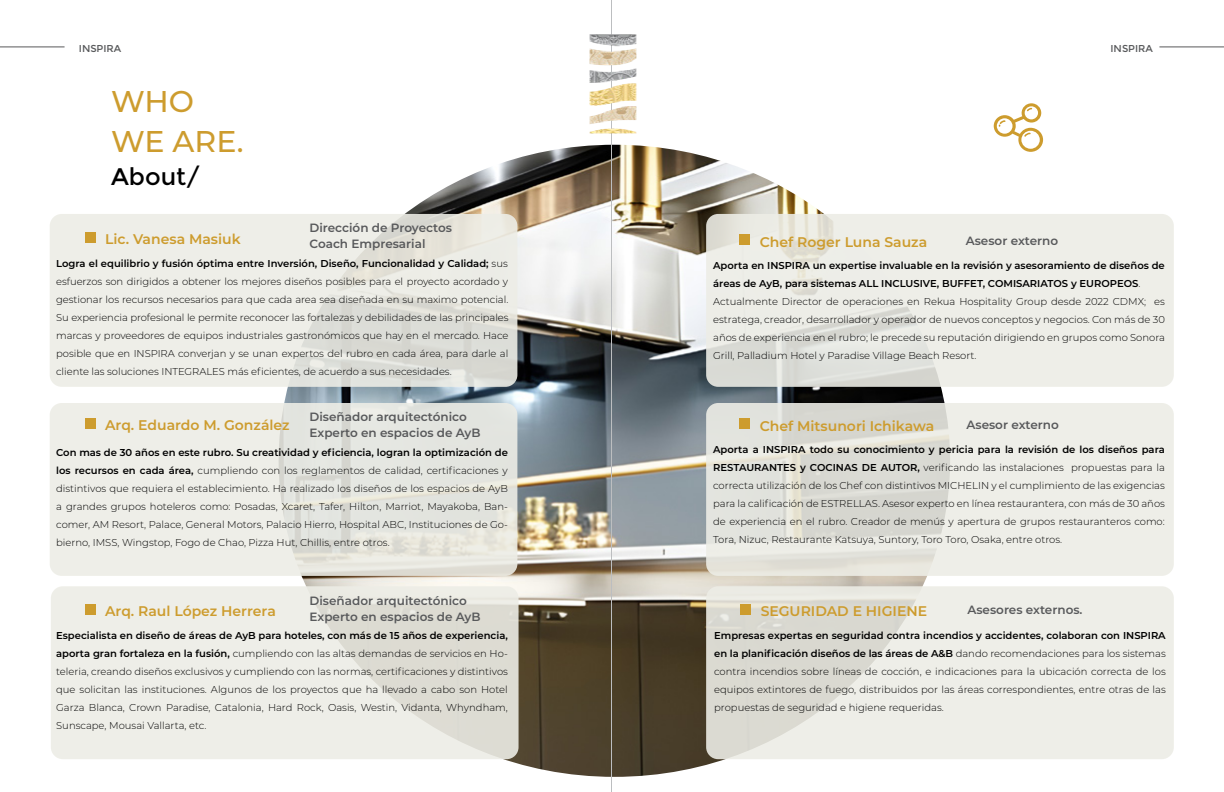
<style>
.page{position:relative;width:1224px;height:792px;background:#fff}
.page>*{position:absolute;margin:0;border:0;box-sizing:border-box;transform-origin:0 0}
.t1{font:500 30px/40px "Montserrat";color:#cd9c2e}
.t2{font:24px "Montserrat";color:#000}
.t3{font:600 14px "Montserrat";color:#cd9c2e}
.t4{font:600 12px/16px "Montserrat";color:#58595b}
.t5{font:300 10px/18px "Montserrat";color:#000;text-align:justify}
.t6{font:10px "Montserrat";color:#58595b}
.s1{font-weight:600}
</style>
<div class="page">
<img style="left:284px;top:145px;width:661px;height:632px">
<svg style="left:50px;top:214px;width:467px;height:173px;background:#e8e8e2"></svg>
<div style="left:50px;top:403px;width:467px;height:173px;background:#edede6;border-radius:12px"></div>
<div style="left:51px;top:586px;width:468px;height:173px;background:linear-gradient(to right,#f3f3ee,#e0dfd7);border-radius:12px"></div>
<svg style="left:706px;top:586px;width:468px;height:173px;background:#e8e8e1"></svg>
<svg style="left:706px;top:403px;width:468px;height:173px;background:#e6e6df"></svg>
<svg style="left:706px;top:214px;width:468px;height:173px;background:#eaeae4"></svg>
<div style="left:740px;top:604px;width:11px;height:11px;background:#cd9c2e"></div>
<div style="left:85px;top:604px;width:10px;height:11px;background:#cd9c2e"></div>
<div style="left:85px;top:418px;width:10px;height:11px;background:#cd9c2e"></div>
<div style="left:739px;top:419px;width:11px;height:10px;background:#cd9c2e"></div>
<div style="left:739px;top:235px;width:11px;height:10px;background:#cd9c2e"></div>
<div style="left:85px;top:232px;width:10px;height:11px;background:#cd9c2e"></div>
<hr style="left:611px;top:0;width:1px;height:792px;background:#bcbec0">
<img style="left:589px;top:34px;width:48px;height:100px">
<hr style="left:0;top:46px;width:65px;height:1px;background:#58595b">
<hr style="left:1159px;top:46px;width:65px;height:1px;background:#58595b">
<svg style="left:994px;top:103px;width:49px;height:49px"></svg>
<p class="t6" style="left:79px;top:42px;width:44px">INSPIRA</p>
<p class="t6" style="left:1111px;top:42px;width:44px">INSPIRA</p>
<h1 class="t1" style="left:111px;top:80px;width:134px">WHO<br>WE ARE.</h1>
<h2 class="t2" style="left:111px;top:163px;width:91px">About/</h2>
<p class="t4" style="left:310px;top:219px;width:144px">Dirección de Proyectos<br>Coach Empresarial</p>
<h3 class="t3" style="left:105px;top:229px;width:137px">Lic. Vanesa Masiuk</h3>
<p class="t5" style="left:56px;top:254px;width:454px"><span class="s1">Logra el equilibrio y fusión óptima entre Inversión, Diseño, Funcionalidad y Calidad;</span> sus esfuerzos son dirigidos a obtener los mejores diseños posibles para el proyecto acordado y gestionar los recursos necesarios para que cada area sea diseñada en su maximo potencial.<br>Su experiencia profesional le permite reconocer las fortalezas y debilidades de las principales marcas y proveedores de equipos industriales gastronómicos que hay en el mercado. Hace posible que en INSPIRA converjan y se unan expertos del rubro en cada área, para darle al cliente las soluciones INTEGRALES más eficientes, de acuerdo a sus necesidades.</p>
<p class="t4" style="left:310px;top:408px;width:173px">Diseñador arquitectónico<br>Experto en espacios de AyB</p>
<h3 class="t3" style="left:105px;top:415px;width:186px">Arq. Eduardo M. González</h3>
<p class="t5" style="left:56px;top:443px;width:453px"><span class="s1">Con mas de 30 años en este rubro. Su creatividad y eficiencia, logran la optimización de los recursos en cada área,</span> cumpliendo con los reglamentos de calidad, certificaciones y distintivos que requiera el establecimiento. Ha realizado los diseños de los espacios de AyB a grandes grupos hoteleros como: Posadas, Xcaret, Tafer, Hilton, Marriot, Mayakoba, Ban&shy;comer, AM Resort, Palace, General Motors, Palacio Hierro, Hospital ABC, Instituciones de Go&shy;bierno, IMSS, Wingstop, Fogo de Chao, Pizza Hut, Chillis, entre otros.</p>
<p class="t4" style="left:310px;top:592px;width:173px">Diseñador arquitectónico<br>Experto en espacios de AyB</p>
<h3 class="t3" style="left:105px;top:601px;width:172px">Arq. Raul López Herrera</h3>
<p class="t5" style="left:56px;top:626px;width:453px"><span class="s1">Especialista en diseño de áreas de AyB para hoteles, con más de 15 años de experiencia, aporta gran fortaleza en la fusión,</span> cumpliendo con las altas demandas de servicios en Ho&shy;teleria, creando diseños exclusivos y cumpliendo con las normas, certificaciones y distintivos que solicitan las instituciones. Algunos de los proyectos que ha llevado a cabo son Hotel Garza Blanca, Crown Paradise, Catalonia, Hard Rock, Oasis, Westin, Vidanta, Whyndham, Sunscape, Mousai Vallarta, etc.</p>
<h3 class="t3" style="left:760px;top:232px;width:169px">Chef Roger Luna Sauza</h3>
<p class="t5" style="left:713px;top:256px;width:453px;text-align:left"><span class="s1">Aporta en INSPIRA un expertise invaluable en la revisión y asesoramiento de diseños de áreas de AyB, para sistemas ALL INCLUSIVE, BUFFET, COMISARIATOS y EUROPEOS</span>.<br>Actualmente Director de operaciones en Rekua Hospitality Group desde 2022 CDMX; es estratega, creador, desarrollador y operador de nuevos conceptos y negocios. Con más de 30 años de experiencia en el rubro; le precede su reputación dirigiendo en grupos como Sonora Grill, Palladium Hotel y Paradise Village Beach Resort.</p>
<p class="t4" style="left:966px;top:232px;width:94px">Asesor externo</p>
<h3 class="t3" style="left:760px;top:416px;width:176px">Chef Mitsunori Ichikawa</h3>
<p class="t5" style="left:713px;top:441px;width:453px"><span class="s1">Aporta a INSPIRA todo su conocimiento y pericia para la revisión de los diseños para RESTAURANTES y COCINAS DE AUTOR,</span> verificando las instalaciones propuestas para la correcta utilización de los Chef con distintivos MICHELIN y el cumplimiento de las exigencias para la calificación de ESTRELLAS. Asesor experto en línea restaurantera, con más de 30 años de experiencia en el rubro. Creador de menús y apertura de grupos restauranteros como:<br>Tora, Nizuc, Restaurante Katsuya, Suntory, Toro Toro, Osaka, entre otros.</p>
<p class="t4" style="left:967px;top:417px;width:94px">Asesor externo</p>
<p class="t4" style="left:968px;top:602px;width:117px">Asesores externos.</p>
<h3 class="t3" style="left:761px;top:601px;width:168px">SEGURIDAD E HIGIENE</h3>
<p class="t5" style="left:714px;top:626px;width:453px"><span class="s1">Empresas expertas en seguridad contra incendios y accidentes, colaboran con INSPIRA en la planificación diseños de las áreas de A&amp;B</span> dando recomendaciones para los sistemas contra incendios sobre líneas de cocción, e indicaciones para la ubicación correcta de los equipos extintores de fuego, distribuidos por las áreas correspondientes, entre otras de las propuestas de seguridad e higiene requeridas.</p>
</div>
